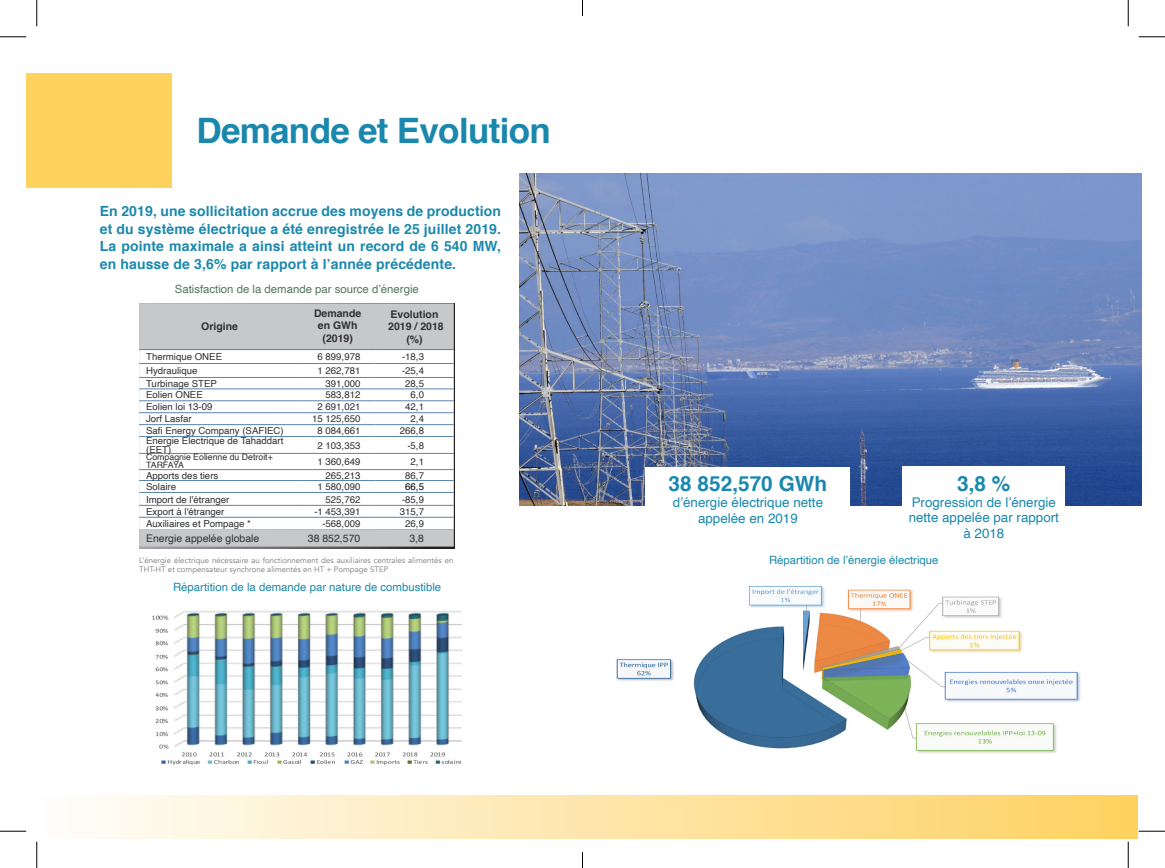
<style>
.page{position:relative;width:1165px;height:868px;background:#fff}
.page>*{position:absolute;margin:0;border:0;box-sizing:border-box;transform-origin:0 0}
.t1{font:700 35px "Helvetica";letter-spacing:-.02em;color:#1a88ad}
.t2{font:700 20.82px "Helvetica";color:#1a88ad}
.t3{font:700 14px/17.5px "Helvetica";letter-spacing:.01em;color:#1a88ad}
.t4{font:13.47px/15.8px "Helvetica";color:#1a88ad;text-align:center}
.t5{font:11.38px "Helvetica";color:#1a88ad}
.t6{font:11.38px "Helvetica";color:#53755c}
.t7{font:700 10.5px/12.6px "Helvetica";color:#312f30;text-align:center}
.t8{font:10.5px "Helvetica";color:#312f30}
.t9{font:9.62px/8.8px "Helvetica";color:#312f30}
.t10{font:9.62px "Helvetica";color:#000}
.t11{font:8.75px/8.8px "Helvetica";color:#312f30}
.t12{font:7.88px/9.1px "Avenir";color:#76787b}
</style>
<div class="page">
<img style="left:519px;top:173px;width:622px;height:333px">
<div style="left:902px;top:466px;width:163px;height:79px;background:#fff"></div>
<div style="left:645px;top:466px;width:205px;height:73px;background:#fff"></div>
<div style="left:139px;top:303px;width:315px;height:46px;background:#c7c8ca"></div>
<svg style="left:139px;top:350px;width:315px;height:179px"></svg>
<div style="left:139px;top:529px;width:315px;height:17px;background:#c7c8ca"></div>
<hr style="left:139px;top:377px;width:161px;height:1px;background:#5983ac">
<hr style="left:300px;top:377px;width:75px;height:1px;background:#5983ac">
<hr style="left:375px;top:377px;width:79px;height:1px;background:#5983ac">
<hr style="left:139px;top:388px;width:161px;height:1px;background:#5983ac">
<hr style="left:300px;top:388px;width:75px;height:1px;background:#5983ac">
<hr style="left:375px;top:388px;width:79px;height:1px;background:#5983ac">
<hr style="left:139px;top:400px;width:161px;height:1px;background:#5983ac">
<hr style="left:300px;top:400px;width:75px;height:1px;background:#5983ac">
<hr style="left:375px;top:400px;width:79px;height:1px;background:#5983ac">
<hr style="left:139px;top:412px;width:161px;height:1px;background:#5983ac">
<hr style="left:300px;top:412px;width:75px;height:1px;background:#5983ac">
<hr style="left:375px;top:412px;width:79px;height:1px;background:#5983ac">
<hr style="left:139px;top:424px;width:161px;height:1px;background:#5983ac">
<hr style="left:300px;top:424px;width:75px;height:1px;background:#5983ac">
<hr style="left:375px;top:424px;width:79px;height:1px;background:#5983ac">
<hr style="left:139px;top:436px;width:161px;height:1px;background:#5983ac">
<hr style="left:300px;top:436px;width:75px;height:1px;background:#5983ac">
<hr style="left:375px;top:436px;width:79px;height:1px;background:#5983ac">
<hr style="left:139px;top:453px;width:161px;height:1px;background:#5983ac">
<hr style="left:300px;top:453px;width:75px;height:1px;background:#5983ac">
<hr style="left:375px;top:453px;width:79px;height:1px;background:#5983ac">
<hr style="left:139px;top:469px;width:161px;height:1px;background:#5983ac">
<hr style="left:300px;top:469px;width:75px;height:1px;background:#5983ac">
<hr style="left:375px;top:469px;width:79px;height:1px;background:#5983ac">
<hr style="left:139px;top:480px;width:161px;height:1px;background:#5983ac">
<hr style="left:300px;top:480px;width:75px;height:1px;background:#5983ac">
<hr style="left:375px;top:480px;width:79px;height:1px;background:#5983ac">
<hr style="left:139px;top:492px;width:161px;height:1px;background:#5983ac">
<hr style="left:300px;top:492px;width:75px;height:1px;background:#5983ac">
<hr style="left:375px;top:492px;width:79px;height:1px;background:#5983ac">
<hr style="left:139px;top:504px;width:161px;height:1px;background:#5983ac">
<hr style="left:300px;top:504px;width:75px;height:1px;background:#5983ac">
<hr style="left:375px;top:504px;width:79px;height:1px;background:#5983ac">
<hr style="left:139px;top:516px;width:161px;height:1px;background:#5983ac">
<hr style="left:300px;top:516px;width:75px;height:1px;background:#5983ac">
<hr style="left:375px;top:516px;width:79px;height:1px;background:#5983ac">
<hr style="left:139px;top:349px;width:161px;height:1px;background:#5983ac">
<hr style="left:300px;top:349px;width:75px;height:1px;background:#5983ac">
<hr style="left:375px;top:349px;width:79px;height:1px;background:#5983ac">
<hr style="left:139px;top:363px;width:161px;height:1px;background:#5983ac">
<hr style="left:300px;top:363px;width:75px;height:1px;background:#5983ac">
<hr style="left:375px;top:363px;width:79px;height:1px;background:#5983ac">
<img style="left:152px;top:611px;width:310px;height:154px">
<img style="left:616px;top:586px;width:465px;height:167px">
<div style="left:27px;top:73px;width:145px;height:114px;background:#fed25d"></div>
<div style="left:28px;top:795px;width:1109px;height:42px;background:linear-gradient(to right,#fefefc,#fed15f)"></div>
<svg style="left:0;top:36px;width:26px;height:1px"></svg>
<svg style="left:1139px;top:36px;width:26px;height:1px"></svg>
<svg style="left:0;top:830px;width:26px;height:1px"></svg>
<svg style="left:1139px;top:830px;width:26px;height:1px"></svg>
<svg style="left:36px;top:0;width:1px;height:26px"></svg>
<svg style="left:36px;top:841px;width:1px;height:26px"></svg>
<svg style="left:1128px;top:0;width:1px;height:26px"></svg>
<svg style="left:1128px;top:841px;width:1px;height:26px"></svg>
<svg style="left:582px;top:0;width:1px;height:16px"></svg>
<svg style="left:582px;top:852px;width:1px;height:15px"></svg>
<p class="t1" style="left:196px;top:102px;width:356px">Demande et Evolution</p>
<p class="t3" style="left:100px;top:203px;width:403px">En 2019, une sollicitation accrue des moyens de production et du système électrique a été enregistrée le 25 juillet 2019.</p>
<p class="t3" style="left:100px;top:238px;width:403px">La pointe maximale a ainsi atteint un record de 6 540 MW, en hausse de 3,6% par rapport à l’année précédente.</p>
<p class="t6" style="left:175px;top:280px;width:246px">Satisfaction de la demande par source d’énergie</p>
<p class="t7" style="left:201px;top:320px;width:38px">Origine</p>
<p class="t7" style="left:314px;top:306px;width:49px">Demande</p>
<p class="t7" style="left:318px;top:319px;width:41px">en GWh (2019)</p>
<p class="t7" style="left:391px;top:307px;width:49px">Evolution</p>
<p class="t7" style="left:388px;top:320px;width:57px">2019 / 2018</p>
<p class="t7" style="left:406px;top:333px;width:18px">(%)</p>
<p class="t9" style="left:146px;top:352px;width:77px">Thermique ONEE</p>
<p class="t9" style="left:318px;top:352px;width:44px">6 899,978</p>
<p class="t9" style="left:402px;top:352px;width:23px">-18,3</p>
<p class="t9" style="left:146px;top:366px;width:53px">Hydraulique</p>
<p class="t9" style="left:318px;top:366px;width:44px">1 262,781</p>
<p class="t9" style="left:402px;top:366px;width:23px">-25,4</p>
<p class="t9" style="left:146px;top:379px;width:72px">Turbinage STEP</p>
<p class="t9" style="left:326px;top:379px;width:36px">391,000</p>
<p class="t9" style="left:405px;top:379px;width:20px">28,5</p>
<p class="t9" style="left:146px;top:391px;width:58px">Eolien ONEE</p>
<p class="t9" style="left:326px;top:391px;width:36px">583,812</p>
<p class="t9" style="left:411px;top:391px;width:15px">6,0</p>
<p class="t9" style="left:146px;top:403px;width:68px">Eolien loi 13-09</p>
<p class="t9" style="left:318px;top:403px;width:44px">2 691,021</p>
<p class="t9" style="left:405px;top:403px;width:20px">42,1</p>
<p class="t9" style="left:146px;top:414px;width:47px">Jorf Lasfar</p>
<p class="t9" style="left:312px;top:414px;width:50px">15 125,650</p>
<p class="t9" style="left:411px;top:414px;width:15px">2,4</p>
<p class="t9" style="left:146px;top:426px;width:139px">Safi Energy Company (SAFIEC)</p>
<p class="t9" style="left:318px;top:426px;width:44px">8 084,661</p>
<p class="t9" style="left:400px;top:426px;width:26px">266,8</p>
<p class="t9" style="left:146px;top:436px;width:139px">Energie Electrique de Tahaddart (EET)</p>
<p class="t9" style="left:318px;top:441px;width:44px">2 103,353</p>
<p class="t9" style="left:407px;top:441px;width:18px">-5,8</p>
<p class="t11" style="left:146px;top:452px;width:128px">Compagnie Eolienne du Detroit+<br>TARFAYA</p>
<p class="t9" style="left:318px;top:457px;width:44px">1 360,649</p>
<p class="t9" style="left:411px;top:457px;width:15px">2,1</p>
<p class="t9" style="left:146px;top:471px;width:74px">Apports des tiers</p>
<p class="t9" style="left:326px;top:471px;width:36px">265,213</p>
<p class="t9" style="left:405px;top:471px;width:20px">86,7</p>
<p class="t9" style="left:146px;top:482px;width:31px">Solaire</p>
<p class="t9" style="left:318px;top:482px;width:44px">1 580,090</p>
<p class="t10" style="left:405px;top:479px;width:20px">66,5</p>
<p class="t9" style="left:146px;top:495px;width:85px">Import de l'étranger</p>
<p class="t9" style="left:326px;top:495px;width:36px">525,762</p>
<p class="t9" style="left:402px;top:495px;width:23px">-85,9</p>
<p class="t9" style="left:146px;top:507px;width:80px">Export à l'étranger</p>
<p class="t9" style="left:314px;top:507px;width:48px">-1 453,391</p>
<p class="t9" style="left:400px;top:507px;width:26px">315,7</p>
<p class="t9" style="left:146px;top:519px;width:106px">Auxiliaires et Pompage *</p>
<p class="t9" style="left:322px;top:519px;width:39px">-568,009</p>
<p class="t9" style="left:405px;top:519px;width:20px">26,9</p>
<p class="t8" style="left:146px;top:530px;width:115px">Energie appelée globale</p>
<p class="t8" style="left:308px;top:530px;width:54px">38 852,570</p>
<p class="t8" style="left:409px;top:530px;width:16px">3,8</p>
<p class="t12" style="left:139px;top:555px;width:316px">L’énergie électrique nécessaire au fonctionnement des auxiliaires centrales alimentés en<br>THT-HT et compensateur synchrone alimentés en HT + Pompage STEP</p>
<p class="t5" style="left:173px;top:578px;width:270px">Répartition de la demande par nature de combustible</p>
<p class="t2" style="left:669px;top:467px;width:160px">38 852,570 GWh</p>
<p class="t4" style="left:673px;top:494px;width:152px">d’énergie électrique nette</p>
<p class="t4" style="left:698px;top:510px;width:101px">appelée en 2019</p>
<p class="t2" style="left:957px;top:466px;width:55px">3,8 %</p>
<p class="t4" style="left:909px;top:494px;width:152px">Progression de l’énergie nette appelée par rapport à 2018</p>
<p class="t5" style="left:769px;top:551px;width:171px">Répartition de l’énergie électrique</p>
</div>
